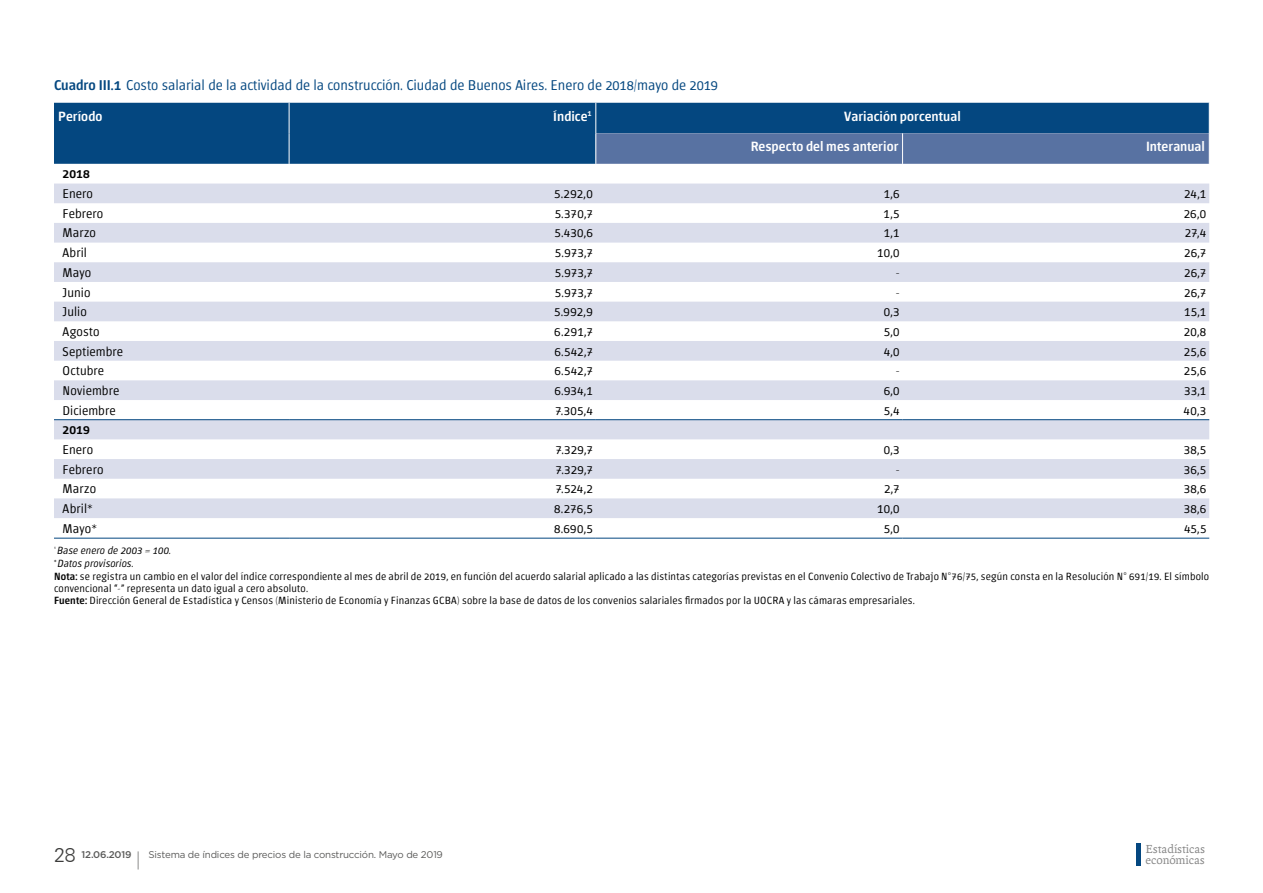
<style>
.page{position:relative;width:1263px;height:893px;background:#fff}
.page>*{position:absolute;margin:0;border:0;box-sizing:border-box;transform-origin:0 0}
.t1{font:300 19.5px "Zurich BT";color:#3c3c3b}
.t2{font:19.5px "Gotham";color:#5a5a59;scale:.5 1}
.t3{font:300 14.25px "Chaco";color:#044780}
.t4{font:500 13.5px "Chaco";letter-spacing:.005em;color:#fff}
.t5{font:300 12.75px "Chaco";letter-spacing:.015em;color:#000}
.t6{font:500 12.75px "Chaco";letter-spacing:.015em;color:#000}
.t7{font:12.6px "Andralis ND Os F";color:#878787}
.t8{font:300 10.5px/12.5px "Chaco";letter-spacing:.015em;color:#000}
.t9{font:9.75px "Gotham";letter-spacing:-.02em;color:#5a5a59}
.t10{font:500 9.75px "Gotham";letter-spacing:-.02em;color:#5a5a59}
.s1{font-weight:500}
.s2{font-style:italic}
</style>
<div class="page">
<div style="left:1136px;top:843px;width:5px;height:23px;background:#044780"></div>
<div style="left:54px;top:103px;width:1155px;height:61px;background:#044780"></div>
<svg style="left:596px;top:133px;width:613px;height:31px;background:#5a74a3"></svg>
<svg style="left:54px;top:183px;width:1155px;height:355px"></svg>
<svg style="left:54px;top:184px;width:1155px;height:334px;fill:#daddeb"></svg>
<hr style="left:54px;top:538px;width:235px;height:1px;background:#044780">
<hr style="left:289px;top:538px;width:307px;height:1px;background:#044780">
<hr style="left:596px;top:538px;width:306px;height:1px;background:#044780">
<hr style="left:902px;top:538px;width:307px;height:1px;background:#044780">
<hr style="left:289px;top:103px;width:1px;height:30px;background:#fff">
<hr style="left:289px;top:133px;width:1px;height:31px;background:#fff">
<hr style="left:595px;top:103px;width:1px;height:30px;background:#fff">
<hr style="left:54px;top:419px;width:235px;height:1px;background:#044780">
<hr style="left:289px;top:419px;width:307px;height:1px;background:#044780">
<hr style="left:596px;top:419px;width:306px;height:1px;background:#044780">
<hr style="left:902px;top:419px;width:307px;height:1px;background:#044780">
<hr style="left:902px;top:133px;width:1px;height:31px;background:#fff">
<hr style="left:595px;top:133px;width:1px;height:31px;background:#fff">
<h2 class="t3" style="left:54px;top:79px;width:665px"><span class="s1">Cuadro III.1</span> Costo salarial de la actividad de la construcción. Ciudad de Buenos Aires. Enero de 2018/mayo de 2019</h2>
<p class="t4" style="left:58px;top:110px;width:46px">Período</p>
<p class="t4" style="left:553px;top:110px;width:40px">Índice<sup>1</sup></p>
<p class="t4" style="left:844px;top:110px;width:118px">Variación porcentual</p>
<p class="t4" style="left:751px;top:140px;width:149px">Respecto del mes anterior</p>
<p class="t4" style="left:1146px;top:140px;width:60px">Interanual</p>
<p class="t6" style="left:63px;top:168px;width:29px">2018</p>
<p class="t5" style="left:63px;top:188px;width:32px">Enero</p>
<p class="t5" style="left:554px;top:188px;width:40px">5.292,0</p>
<p class="t5" style="left:884px;top:188px;width:17px">1,6</p>
<p class="t5" style="left:1184px;top:188px;width:24px">24,1</p>
<p class="t5" style="left:63px;top:208px;width:42px">Febrero</p>
<p class="t5" style="left:555px;top:208px;width:40px">5.370,7</p>
<p class="t5" style="left:884px;top:208px;width:17px">1,5</p>
<p class="t5" style="left:1184px;top:208px;width:24px">26,0</p>
<p class="t5" style="left:63px;top:227px;width:35px">Marzo</p>
<p class="t5" style="left:555px;top:227px;width:40px">5.430,6</p>
<p class="t5" style="left:884px;top:227px;width:17px">1,1</p>
<p class="t5" style="left:1185px;top:227px;width:23px">27,4</p>
<p class="t5" style="left:63px;top:247px;width:26px">Abril</p>
<p class="t5" style="left:555px;top:247px;width:39px">5.973,7</p>
<p class="t5" style="left:877px;top:247px;width:24px">10,0</p>
<p class="t5" style="left:1184px;top:247px;width:24px">26,7</p>
<p class="t5" style="left:63px;top:267px;width:30px">Mayo</p>
<p class="t5" style="left:555px;top:267px;width:39px">5.973,7</p>
<p class="t5" style="left:896px;top:267px;width:5px">-</p>
<p class="t5" style="left:1184px;top:267px;width:24px">26,7</p>
<p class="t5" style="left:63px;top:286px;width:29px">Junio</p>
<p class="t5" style="left:555px;top:286px;width:39px">5.973,7</p>
<p class="t5" style="left:896px;top:286px;width:5px">-</p>
<p class="t5" style="left:1184px;top:286px;width:24px">26,7</p>
<p class="t5" style="left:63px;top:306px;width:26px">Julio</p>
<p class="t5" style="left:554px;top:306px;width:40px">5.992,9</p>
<p class="t5" style="left:884px;top:306px;width:17px">0,3</p>
<p class="t5" style="left:1184px;top:306px;width:24px">15,1</p>
<p class="t5" style="left:63px;top:326px;width:39px">Agosto</p>
<p class="t5" style="left:554px;top:326px;width:40px">6.291,7</p>
<p class="t5" style="left:884px;top:326px;width:17px">5,0</p>
<p class="t5" style="left:1184px;top:326px;width:24px">20,8</p>
<p class="t5" style="left:63px;top:345px;width:62px">Septiembre</p>
<p class="t5" style="left:554px;top:345px;width:40px">6.542,7</p>
<p class="t5" style="left:884px;top:345px;width:17px">4,0</p>
<p class="t5" style="left:1184px;top:345px;width:24px">25,6</p>
<p class="t5" style="left:63px;top:365px;width:43px">Octubre</p>
<p class="t5" style="left:554px;top:365px;width:40px">6.542,7</p>
<p class="t5" style="left:896px;top:365px;width:5px">-</p>
<p class="t5" style="left:1184px;top:365px;width:24px">25,6</p>
<p class="t5" style="left:63px;top:385px;width:58px">Noviembre</p>
<p class="t5" style="left:554px;top:385px;width:40px">6.934,1</p>
<p class="t5" style="left:884px;top:385px;width:17px">6,0</p>
<p class="t5" style="left:1184px;top:385px;width:24px">33,1</p>
<p class="t5" style="left:63px;top:404px;width:55px">Diciembre</p>
<p class="t5" style="left:555px;top:404px;width:39px">7.305,4</p>
<p class="t5" style="left:884px;top:404px;width:17px">5,4</p>
<p class="t5" style="left:1183px;top:404px;width:24px">40,3</p>
<p class="t6" style="left:63px;top:424px;width:29px">2019</p>
<p class="t5" style="left:63px;top:444px;width:32px">Enero</p>
<p class="t5" style="left:555px;top:444px;width:39px">7.329,7</p>
<p class="t5" style="left:884px;top:444px;width:17px">0,3</p>
<p class="t5" style="left:1184px;top:444px;width:24px">38,5</p>
<p class="t5" style="left:63px;top:463px;width:42px">Febrero</p>
<p class="t5" style="left:555px;top:463px;width:39px">7.329,7</p>
<p class="t5" style="left:896px;top:463px;width:5px">-</p>
<p class="t5" style="left:1184px;top:463px;width:24px">36,5</p>
<p class="t5" style="left:63px;top:483px;width:35px">Marzo</p>
<p class="t5" style="left:555px;top:483px;width:39px">7.524,2</p>
<p class="t5" style="left:884px;top:483px;width:17px">2,7</p>
<p class="t5" style="left:1184px;top:483px;width:24px">38,6</p>
<p class="t5" style="left:63px;top:503px;width:31px">Abril*</p>
<p class="t5" style="left:554px;top:503px;width:40px">8.276,5</p>
<p class="t5" style="left:877px;top:503px;width:24px">10,0</p>
<p class="t5" style="left:1184px;top:503px;width:24px">38,6</p>
<p class="t5" style="left:63px;top:522px;width:36px">Mayo*</p>
<p class="t5" style="left:554px;top:522px;width:40px">8.690,5</p>
<p class="t5" style="left:884px;top:522px;width:17px">5,0</p>
<p class="t5" style="left:1184px;top:522px;width:24px">45,5</p>
<p class="t8" style="left:54px;top:545px;width:1157px"><sup>¹</sup> <span class="s2">Base enero de 2003 = 100.<br></span><sup>*</sup> <span class="s2">Datos provisorios.<br></span><span class="s1">Nota:</span> se registra un cambio en el valor del índice correspondiente al mes de abril de 2019, en función del acuerdo salarial aplicado a las distintas categorías previstas en el Convenio Colectivo de Trabajo N°76/75, según consta en la Resolución N° 691/19. El símbolo convencional “-” representa un dato igual a cero absoluto.<br><span class="s1">Fuente:</span> Dirección General de Estadística y Censos (Ministerio de Economía y Finanzas GCBA) sobre la base de datos de los convenios salariales firmados por la UOCRA y las cámaras empresariales.</p>
<p class="t7" style="left:1145px;top:842px;width:61px">Estadísticas</p>
<h1 class="t1" style="left:54px;top:843px;width:23px">28</h1>
<p class="t7" style="left:1145px;top:853px;width:61px">económicas</p>
<p class="t9" style="left:148px;top:848px;width:296px">Sistema de índices de precios de la construcción. Mayo de 2019</p>
<p class="t10" style="left:82px;top:848px;width:51px">12.06.2019</p>
<h1 class="t2" style="left:137px;top:847px;width:7px">|</h1>
</div>
